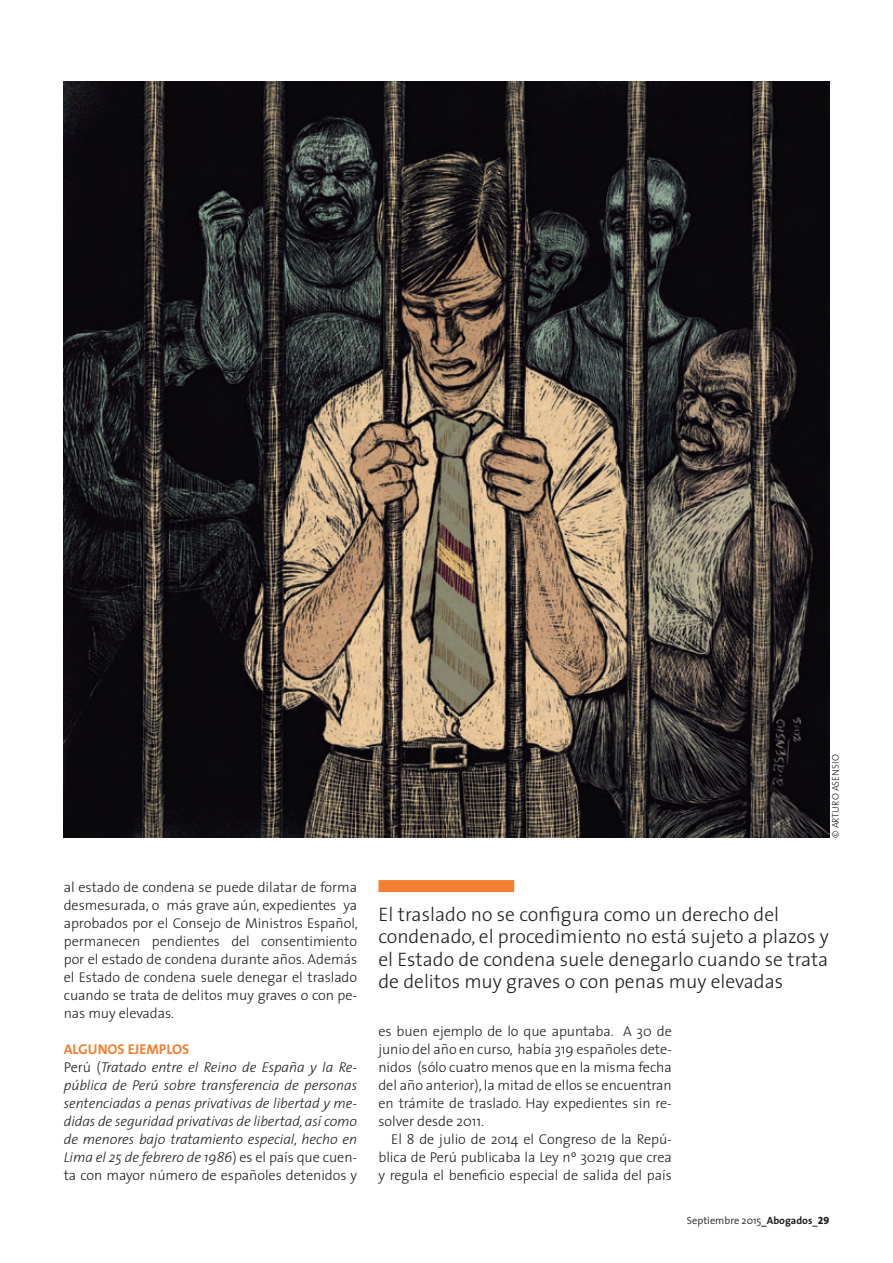
<style>
.page{position:relative;width:893px;height:1263px;background:#fff}
.page>*{position:absolute;margin:0;border:0;box-sizing:border-box;transform-origin:0 0}
.t1{font:300 19.5px/22.5px "The Sans";color:#231f20}
.t2{font:300 14.25px/18px "The Sans";letter-spacing:-.005em;color:#231f20;text-align:justify}
.t3{font:italic 300 14.25px/18px "The Sans";letter-spacing:-.005em;color:#231f20;text-align:justify}
.t4{font:700 14.25px "The Sans";letter-spacing:-.005em;color:#f47f32}
.t5{font:300 10.5px "The Sans";color:#231f20}
.t6{font:300 9.75px "The Sans";color:#231f20}
.s1{font-style:normal}
.s2{font-weight:600}
.s3{font-weight:700}
.s4{font-family:"The Sans Extra Bold Expert";font-weight:400}
</style>
<div class="page">
<img style="left:64px;top:82px;width:765px;height:756px">
<div style="left:378px;top:880px;width:136px;height:12px;background:#f47f32"></div>
<p class="t2" style="left:64px;top:878px;width:296px">al estado de condena se puede dilatar de forma desmesurada, o más grave aún, expedientes ya aprobados por el Consejo de Ministros Español, permanecen pendientes del consentimiento por el estado de condena durante años. Además el Estado de condena suele denegar el traslado cuando se trata de delitos muy graves o con pe&shy;nas muy elevadas.</p>
<p class="t4" style="left:64px;top:1037px;width:127px">ALGUNOS EJEMPLOS</p>
<p class="t3" style="left:64px;top:1057px;width:295px"><span class="s1">Perú (</span>Tratado entre el Reino de España y la Re&shy;pública de Perú sobre transferencia de personas sentenciadas a penas privativas de libertad y me&shy;didas de seguridad privativas de libertad, así como de menores bajo tratamiento especial, hecho en Lima el 25 de febrero de 1986<span class="s1">) es el país que cuen&shy;ta con mayor número de españoles detenidos y</span></p>
<p class="t6" style="left:827px;top:838px;width:85px;rotate:-90deg">© ARTURO ASENSIO</p>
<p class="t1" style="left:378px;top:902px;width:452px">El traslado no se configura como un derecho del condenado, el procedimiento no está sujeto a plazos y el Estado de condena suele denegarlo cuando se trata de delitos muy graves o con penas muy elevadas</p>
<p class="t2" style="left:378px;top:1021px;width:295px">es buen ejemplo de lo que apuntaba. A 30 de junio del año en curso, había 319 españoles dete&shy;nidos (sólo cuatro menos que en la misma fecha del año anterior), la mitad de ellos se encuentran en trámite de traslado. Hay expedientes sin re&shy;solver desde 2011.</p>
<p class="t2" style="left:378px;top:1129px;width:295px;text-indent:13px">El 8 de julio de 2014 el Congreso de la Repú&shy;blica de Perú publicaba la Ley nº 30219 que crea y regula el beneficio especial de salida del país</p>
<p class="t5" style="left:687px;top:1211px;width:144px">Septiembre 2015<span class="s2">_</span><span class="s3">Abogados</span><span class="s2">_</span><span class="s4">29</span></p>
</div>
